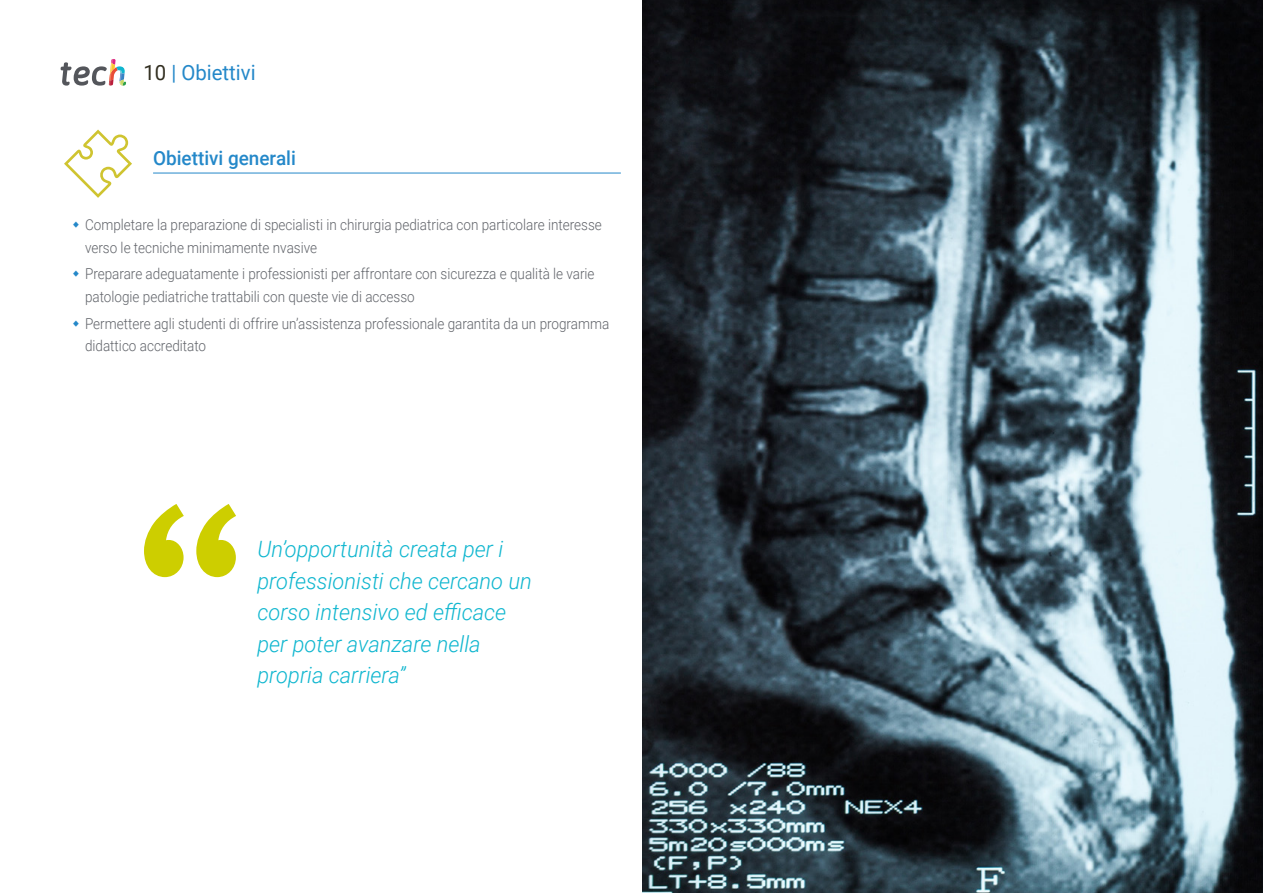
<style>
.page{position:relative;width:1263px;height:893px;background:#fff}
.page>*{position:absolute;margin:0;border:0;box-sizing:border-box;transform-origin:0 0}
.t1{font:italic 300 22.5px/31.5px "Roboto";color:#0fb6cf}
.t2{font:21px "Roboto";color:#2488c9}
.t3{font:500 19.5px "Roboto";color:#2488c9}
.t4{font:300 15px/22.5px "Roboto";color:#61646a;scale:.9 1}
.s1{color:#312e20}
</style>
<div class="page">
<hr style="left:153px;top:173px;width:468px;height:1px;background:#2488c9">
<svg style="left:64px;top:130px;width:68px;height:68px"></svg>
<img style="left:642px;top:0;width:621px;height:893px">
<svg style="left:144px;top:504px;width:92px;height:73px"></svg>
<svg style="left:61px;top:59px;width:65px;height:27px"></svg>
<h2 class="t2" style="left:144px;top:57px;width:114px"><span class="s1">10</span> | Obiettivi</h2>
<h3 class="t3" style="left:153px;top:144px;width:144px">Obiettivi generali</h3>
<p class="t4" style="left:85px;top:213px;width:576px">Completare la preparazione di specialisti in chirurgia pediatrica con particolare interesse verso le tecniche minimamente nvasive</p>
<p class="t4" style="left:85px;top:262px;width:568px">Preparare adeguatamente i professionisti per affrontare con sicurezza e qualità le varie patologie pediatriche trattabili con queste vie di accesso</p>
<p class="t4" style="left:85px;top:311px;width:584px">Permettere agli studenti di offrire un’assistenza professionale garantita da un programma didattico accreditato</p>
<h1 class="t1" style="left:257px;top:533px;width:276px">Un’opportunità creata per i professionisti che cercano un corso intensivo ed efficace per poter avanzare nella propria carriera”</h1>
</div>
